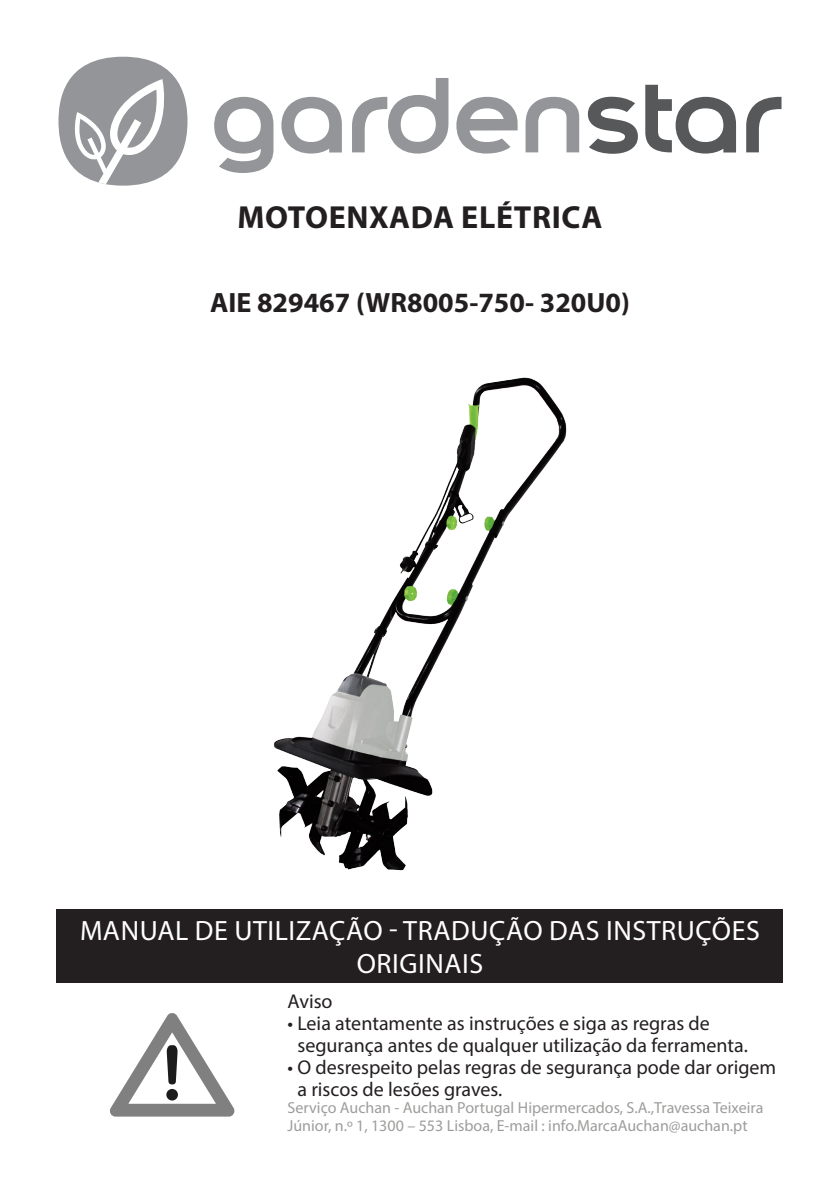
<style>
.page{position:relative;width:840px;height:1191px;background:#fff}
.page>*{position:absolute;margin:0;border:0;box-sizing:border-box;transform-origin:0 0}
.Cover_Body_16pt{font:700 32px "Myriad Pro";letter-spacing:.02em;color:#231f20}
.Cover_Body_14pt_whit{font:28px/33.6px "Myriad Pro";letter-spacing:.02em;color:#fff;text-align:center}
.Cover_Body_14pt{font:700 28px "Myriad Pro";color:#231f20}
.Cover_Body_10pt{font:20px/22px "Myriad Pro";color:#231f20}
.Cover_Body_8pt_grey{font:16px/18px "Myriad Pro";color:#9d9d9c}
</style>
<div class="page">
<div style="left:58px;top:57px;width:129px;height:129px;background:#939598;border-radius:50%"></div>
<svg style="left:72px;top:79px;width:96px;height:107px"></svg>
<svg style="left:214px;top:78px;width:365px;height:95px"></svg>
<svg style="left:587px;top:85px;width:194px;height:69px"></svg>
<div style="left:57px;top:909px;width:725px;height:73px;background:#231f20"></div>
<svg style="left:110px;top:1013px;width:125px;height:103px"></svg>
<img style="left:274px;top:377px;width:293px;height:494px">
<p class="Cover_Body_16pt" style="left:237px;top:196px;width:366px">MOTOENXADA ELÉTRICA</p>
<p class="Cover_Body_14pt" style="left:210px;top:284px;width:421px">AIE 829467 (WR8005-750- 320U0)</p>
<p class="Cover_Body_14pt_whit" style="left:80px;top:913px;width:680px">MANUAL DE UTILIZAÇÃO - TRADUÇÃO DAS INSTRUÇÕES<br>ORIGINAIS</p>
<p class="Cover_Body_10pt" style="left:287px;top:989px;width:47px">Aviso</p>
<p class="Cover_Body_10pt" style="left:297px;top:1011px;width:452px;text-indent:-10px">• Leia atentamente as instruções e siga as regras de segurança antes de qualquer utilização da ferramenta.</p>
<p class="Cover_Body_10pt" style="left:297px;top:1055px;width:480px;text-indent:-10px">• O desrespeito pelas regras de segurança pode dar origem a riscos de lesões graves.</p>
<p class="Cover_Body_8pt_grey" style="left:287px;top:1098px;width:477px">Serviço Auchan - Auchan Portugal Hipermercados, S.A.,Travessa Teixeira<br>Júnior, n.º 1, 1300 – 553 Lisboa, E-mail : info.MarcaAuchan@auchan.pt</p>
</div>
